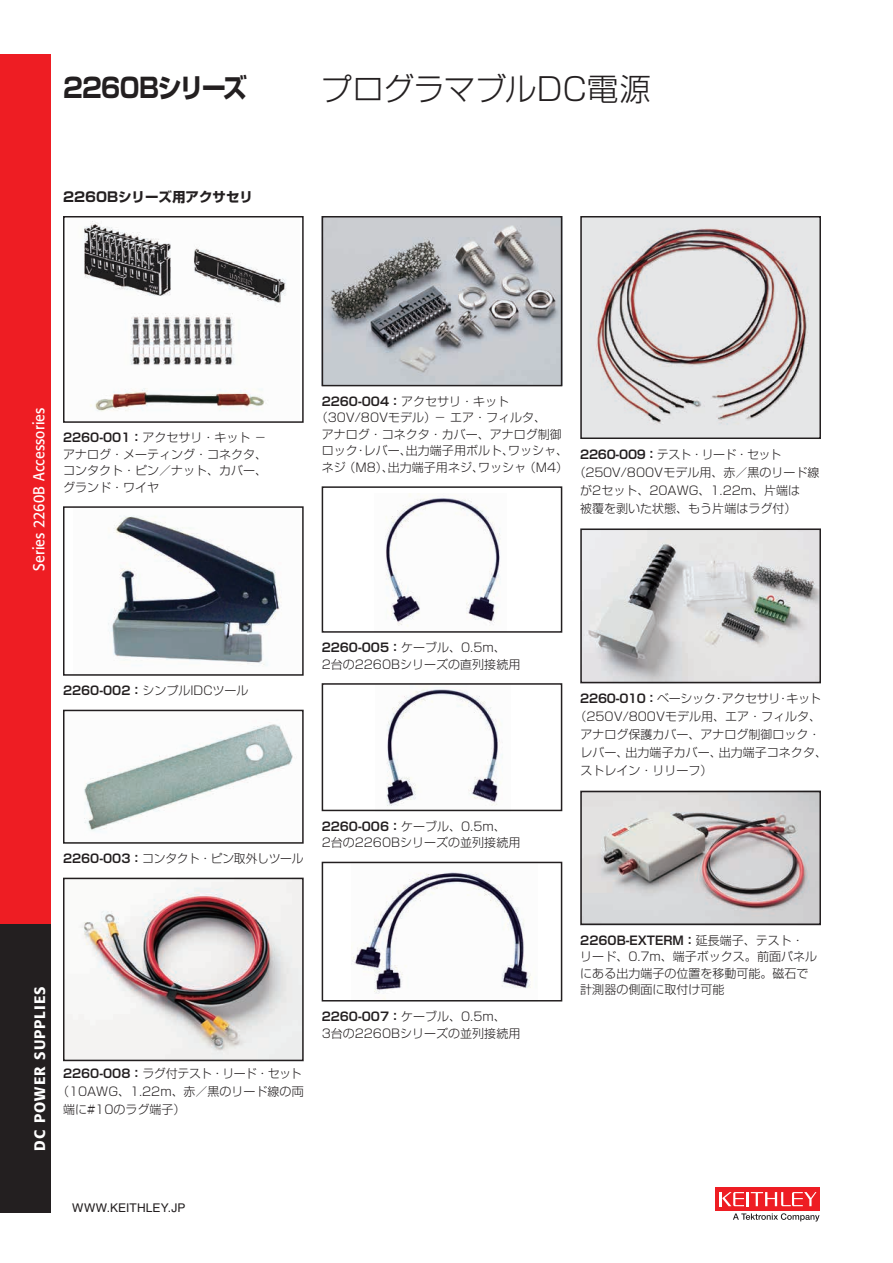
<style>
.page{position:relative;width:893px;height:1263px;background:#fff}
.page>*{position:absolute;margin:0;border:0;box-sizing:border-box;transform-origin:0 0}
.t1{font:300 31.5px "Shin Go Pro";color:#231f20}
.t2{font:700 27px "Shin Go Pro";letter-spacing:-.05em;color:#231f20;scale:.9 1}
.t3{font:15.75px "Formata";letter-spacing:.01em;color:#fff;scale:.9 1}
.t4{font:500 15px "Formata";letter-spacing:.07em;color:#fff}
.t5{font:700 13.5px "Shin Go Pro";color:#231f20}
.t6{font:300 12px/16.5px "Shin Go Pro";color:#231f20}
.t7{font:700 12px "Shin Go Pro De";color:#231f20}
.t8{font:300 12px "Shin Go Pro";letter-spacing:-.03em;color:#231f20}
.t9{font:300 12px "Shin Go Pro";letter-spacing:-.05em;color:#231f20}
.t10{font:300 12px "Shin Go Pro";letter-spacing:-.065em;color:#231f20}
.t11{font:12px "Helvetica LT Std";letter-spacing:.01em;color:#231f20}
.s1{font-family:"Shin Go Pro De";font-weight:700}
.s2{font-family:"Shin Go Pro";font-weight:300}
</style>
<div class="page">
<div style="left:0;top:54px;width:51px;height:870px;background:#ee1d23"></div>
<div style="left:0;top:924px;width:51px;height:288px;background:#231f20"></div>
<div style="left:715px;top:1187px;width:105px;height:24px;background:#ee1d23"></div>
<hr style="left:746px;top:1192px;width:3px;height:14px;background:#fff">
<svg style="left:720px;top:1192px;width:24px;height:14px"></svg>
<svg style="left:751px;top:1192px;width:65px;height:14px"></svg>
<svg style="left:733px;top:1213px;width:86px;height:8px"></svg>
<img style="left:84px;top:221px;width:203px;height:191px">
<div style="left:63px;top:216px;width:241px;height:207px;border:2px solid #231f20"></div>
<img style="left:108px;top:515px;width:174px;height:151px">
<div style="left:63px;top:506px;width:241px;height:170px;border:2px solid #231f20"></div>
<img style="left:84px;top:722px;width:212px;height:109px">
<div style="left:63px;top:710px;width:241px;height:134px;border:2px solid #231f20"></div>
<img style="left:66px;top:881px;width:235px;height:177px">
<div style="left:63px;top:878px;width:241px;height:183px;border:2px solid #231f20"></div>
<img style="left:325px;top:219px;width:234px;height:164px">
<div style="left:322px;top:216px;width:240px;height:170px;border:2px solid #231f20"></div>
<img style="left:385px;top:493px;width:116px;height:134px">
<div style="left:322px;top:486px;width:240px;height:147px;border:2px solid #231f20"></div>
<img style="left:386px;top:689px;width:117px;height:117px">
<div style="left:322px;top:683px;width:240px;height:128px;border:2px solid #231f20"></div>
<img style="left:352px;top:872px;width:181px;height:122px">
<div style="left:322px;top:862px;width:240px;height:139px;border:2px solid #231f20"></div>
<img style="left:583px;top:219px;width:235px;height:217px">
<div style="left:580px;top:216px;width:241px;height:223px;border:2px solid #231f20"></div>
<img style="left:583px;top:531px;width:235px;height:149px">
<div style="left:580px;top:528px;width:241px;height:155px;border:2px solid #231f20"></div>
<img style="left:583px;top:794px;width:235px;height:128px">
<div style="left:580px;top:791px;width:241px;height:134px;border:2px solid #231f20"></div>
<h2 class="t2" style="left:63px;top:66px;width:206px">2260Bシリーズ</h2>
<h1 class="t1" style="left:320px;top:64px;width:332px">プログラマブルDC電源</h1>
<p class="t5" style="left:63px;top:186px;width:192px">2260Bシリーズ用アクサセリ</p>
<h3 class="t3" style="left:29px;top:571px;width:183px;rotate:-90deg">Series 2260B Accessories</h3>
<p class="t6" style="left:63px;top:428px;width:205px;text-align:justify"><span class="s1">2260-001：</span>アクセサリ・キット－アナログ・メーティング・コネクタ、コンタクト・ピン／ナット、カバー、グランド・ワイヤ</p>
<p class="t7" style="left:322px;top:391px;width:189px">2260-004：<span class="s2">アクセサリ・キット</span></p>
<p class="t6" style="left:322px;top:408px;width:248px;text-indent:-6px">（30V/80Vモデル）－エア・フィルタ、<br>アナログ・コネクタ・カバー、アナログ制御ロック・レバー、出力端子用ボルト、ワッシャ、ネジ（M8）、出力端子用ネジ、ワッシャ（M4）</p>
<p class="t10" style="left:580px;top:444px;width:203px"><span class="s1">2260-009：</span>テスト・リード・セット</p>
<p class="t6" style="left:574px;top:462px;width:247px">（250V/800Vモデル用、赤／黒のリード線</p>
<p class="t6" style="left:580px;top:480px;width:221px">が2セット、20AWG、1.22m、片端は</p>
<p class="t6" style="left:580px;top:498px;width:218px">被覆を剥いた状態、もう片端はラグ付）</p>
<p class="t6" style="left:63px;top:681px;width:187px"><span class="s1">2260-002：</span>シンプルIDCツール</p>
<p class="t6" style="left:322px;top:638px;width:200px"><span class="s1">2260-005：</span>ケーブル、0.5m、<br>2台の2260Bシリーズの直列接続用</p>
<p class="t6" style="left:63px;top:849px;width:242px"><span class="s1">2260-003：</span>コンタクト・ピン取外しツール</p>
<p class="t6" style="left:322px;top:816px;width:200px"><span class="s1">2260-006：</span>ケーブル、0.5m、<br>2台の2260Bシリーズの並列接続用</p>
<p class="t4" style="left:30px;top:1150px;width:166px;rotate:-90deg">DC POWER SUPPLIES</p>
<p class="t9" style="left:63px;top:1063px;width:240px"><span class="s1">2260-008：</span>ラグ付テスト・リード・セット</p>
<p class="t6" style="left:57px;top:1081px;width:248px">（10AWG、1.22m、赤／黒のリード線の両</p>
<p class="t6" style="left:63px;top:1099px;width:124px">端に#10のラグ端子）</p>
<p class="t6" style="left:322px;top:1007px;width:200px"><span class="s1">2260-007：</span>ケーブル、0.5m、<br>3台の2260Bシリーズの並列接続用</p>
<p class="t11" style="left:72px;top:1201px;width:115px">WWW.KEITHLEY.JP</p>
<p class="t8" style="left:580px;top:688px;width:242px"><span class="s1">2260-010：</span>ベーシック・アクセサリ・キット</p>
<p class="t6" style="left:574px;top:706px;width:248px">（250V/800Vモデル用、エア・フィルタ、</p>
<p class="t6" style="left:580px;top:724px;width:241px">アナログ保護カバー、アナログ制御ロック・</p>
<p class="t6" style="left:580px;top:742px;width:248px">レバー、出力端子カバー、出力端子コネクタ、</p>
<p class="t6" style="left:580px;top:760px;width:133px">ストレイン・リリーフ）</p>
<p class="t7" style="left:580px;top:930px;width:225px">2260B-EXTERM：<span class="s2">延長端子、テスト・</span></p>
<p class="t6" style="left:580px;top:947px;width:238px">リード、0.7m、端子ボックス。前面パネルにある出力端子の位置を移動可能。磁石で計測器の側面に取付け可能</p>
</div>
